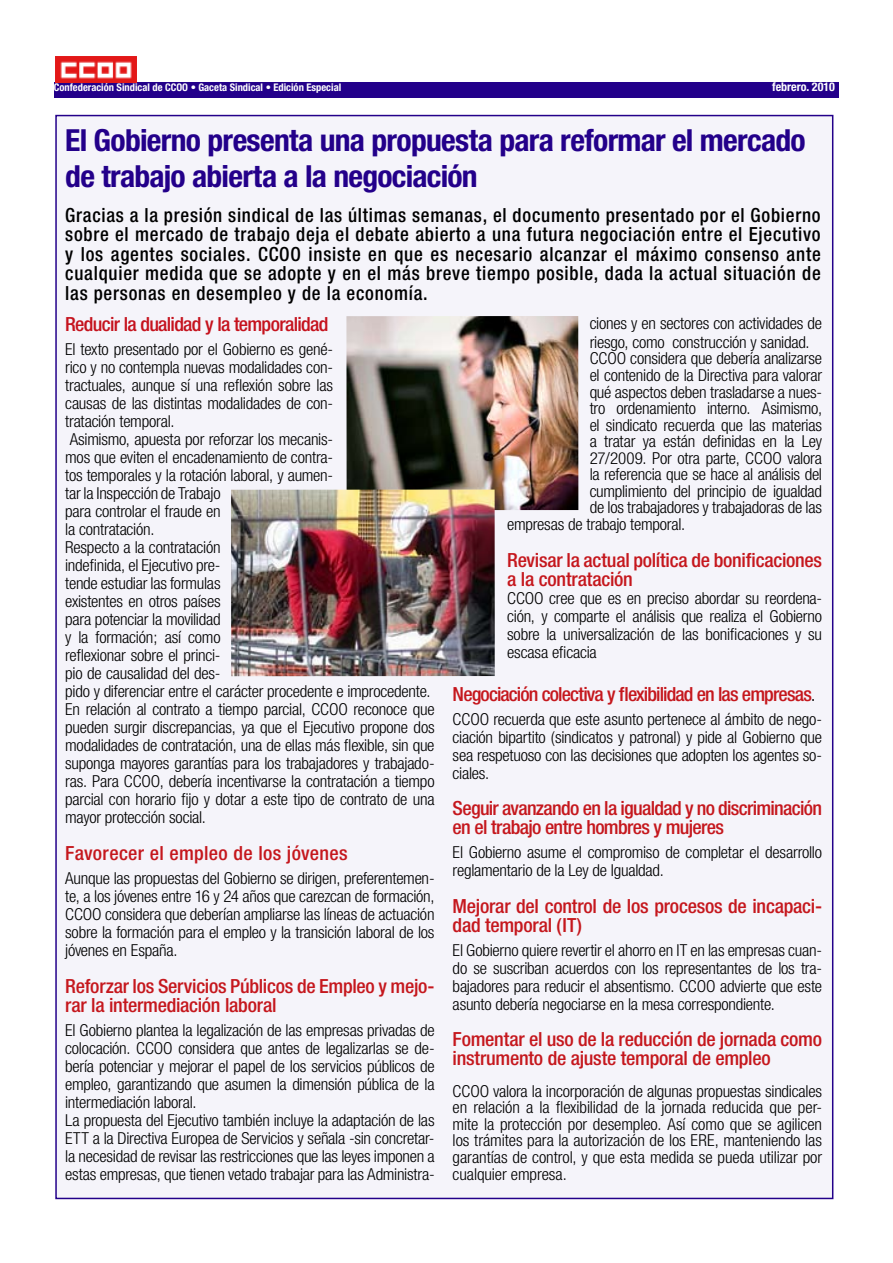
<style>
.page{position:relative;width:893px;height:1263px;background:#fff}
.page>*{position:absolute;margin:0;border:0;box-sizing:border-box;transform-origin:0 0}
.t1{font:700 condensed 30.45px/36px "Helvetica Neue";letter-spacing:-.025em;color:#23008a;scale:1.04 1}
.t2{font:500 condensed 19.5px/19.5px "Helvetica Neue";letter-spacing:.04em;color:#000;text-align:justify}
.t3{font:500 condensed 19.5px/18.8px "Helvetica Neue";letter-spacing:-.015em;color:#c5171d}
.t4{font:500 condensed 19.5px/18.8px "Helvetica Neue";letter-spacing:-.035em;color:#c5171d}
.t5{font:500 condensed 19.5px "Helvetica Neue";letter-spacing:-.045em;color:#c5171d}
.t6{font:500 condensed 19.5px "Helvetica Neue";letter-spacing:-.035em;color:#c5121d}
.t7{font:500 condensed 19.5px "Helvetica Neue";letter-spacing:.015em;color:#c5171d}
.t8{font:300 condensed 16.5px/18px "Helvetica Neue";letter-spacing:-.015em;color:#000;text-align:justify}
.t9{font:700 condensed 12px "Helvetica Neue";color:#fff}
.t10{font:700 condensed 10.5px "Helvetica Neue";color:#fff}
.s1{font-weight:300;color:#000}
</style>
<div class="page">
<div style="left:54px;top:82px;width:785px;height:15px;background:#23008a"></div>
<img style="left:55px;top:57px;width:81px;height:25px">
<div style="left:55px;top:114px;width:779px;height:1086px;background:#f5f4fa"></div>
<img style="left:346px;top:316px;width:232px;height:194px">
<img style="left:231px;top:489px;width:264px;height:187px">
<p class="t10" style="left:54px;top:81px;width:289px">Confederación Sindical de CCOO • Gaceta Sindical • Edición Especial</p>
<p class="t9" style="left:772px;top:80px;width:64px">febrero. 2010</p>
<h1 class="t1" style="left:65px;top:122px;width:713px">El Gobierno presenta una propuesta para reformar el mercado de trabajo abierta a la negociación</h1>
<p class="t2" style="left:65px;top:205px;width:757px">Gracias a la presión sindical de las últimas semanas, el documento presentado por el Gobierno sobre el mercado de trabajo deja el debate abierto a una futura negociación entre el Ejecutivo y los agentes sociales. CCOO insiste en que es necesario alcanzar el máximo consenso ante cualquier medida que se adopte y en el más breve tiempo posible, dada la actual situación de las personas en desempleo y de la economía.</p>
<p class="t6" style="left:65px;top:313px;width:265px">Reducir la dualidad y la temporalidad</p>
<p class="t8" style="left:65px;top:340px;width:371px;text-align:left">El texto presentado por el Gobierno es gené-<br>rico y no contempla nuevas modalidades con-<br>tractuales, aunque sí una reflexión sobre las<br>causas de las distintas modalidades de con-<br>tratación temporal.<br>Asimismo, apuesta por reforzar los mecanis-<br>mos que eviten el encadenamiento de contra-<br>tos temporales y la rotación laboral, y aumen-<br>tar la Inspección de Trabajo<br>para controlar el fraude en<br>la contratación.<br>Respecto a la contratación<br>indefinida, el Ejecutivo pre-<br>tende estudiar las formulas<br>existentes en otros países<br>para potenciar la movilidad<br>y la formación; así como<br>reflexionar sobre el princi-<br>pio de causalidad del des-<br>pido y diferenciar entre el carácter procedente e improcedente.<br>En relación al contrato a tiempo parcial, CCOO reconoce que pueden surgir discrepancias, ya que el Ejecutivo propone dos modalidades de contratación, una de ellas más flexible, sin que suponga mayores garantías para los trabajadores y trabajado&shy;ras. Para CCOO, debería incentivarse la contratación a tiempo parcial con horario fijo y dotar a este tipo de contrato de una mayor protección social.</p>
<p class="t7" style="left:65px;top:842px;width:284px">Favorecer el empleo de los jóvenes</p>
<p class="t8" style="left:65px;top:869px;width:371px">Aunque las propuestas del Gobierno se dirigen, preferentemen&shy;te, a los jóvenes entre 16 y 24 años que carezcan de formación, CCOO considera que deberían ampliarse las líneas de actuación sobre la formación para el empleo y la transición laboral de los jóvenes en España.</p>
<p class="t3" style="left:65px;top:976px;width:371px">Reforzar los Servicios Públicos de Empleo y mejo&shy;rar la intermediación laboral</p>
<p class="t8" style="left:65px;top:1021px;width:371px;text-align:left">El Gobierno plantea la legalización de las empresas privadas de colocación. CCOO considera que antes de legalizarlas se de&shy;bería potenciar y mejorar el papel de los servicios públicos de empleo, garantizando que asumen la dimensión pública de la intermediación laboral.<br>La propuesta del Ejecutivo también incluye la adaptación de las ETT a la Directiva Europea de Servicios y señala -sin concretar&shy;la necesidad de revisar las restricciones que las leyes imponen a estas empresas, que tienen vetado trabajar para las Administra-</p>
<p class="t8" style="left:590px;top:314px;width:234px;line-height:18.8px">ciones y en sectores con actividades de riesgo, como construcción y sanidad.</p>
<p class="t8" style="left:590px;top:349px;width:234px">CCOO considera que debería analizarse</p>
<p class="t8" style="left:590px;top:366px;width:234px">el contenido de la Directiva para valorar</p>
<p class="t8" style="left:590px;top:382px;width:234px">qué aspectos deben trasladarse a nues-</p>
<p class="t8" style="left:590px;top:399px;width:234px">tro ordenamiento interno. Asimismo,</p>
<p class="t8" style="left:590px;top:415px;width:234px">el sindicato recuerda que las materias</p>
<p class="t8" style="left:590px;top:432px;width:234px">a tratar ya están definidas en la Ley</p>
<p class="t8" style="left:590px;top:448px;width:234px">27/2009. Por otra parte, CCOO valora</p>
<p class="t8" style="left:590px;top:465px;width:234px">la referencia que se hace al análisis del</p>
<p class="t8" style="left:590px;top:481px;width:234px">cumplimiento del principio de igualdad</p>
<p class="t8" style="left:590px;top:498px;width:234px">de los trabajadores y trabajadoras de las</p>
<p class="t8" style="left:507px;top:514px;width:180px">empresas de trabajo temporal.</p>
<p class="t3" style="left:507px;top:550px;width:316px">Revisar la actual política de bonificaciones a la contratación</p>
<p class="t8" style="left:507px;top:589px;width:316px">CCOO cree que es en preciso abordar su reordena&shy;ción, y comparte el análisis que realiza el Gobierno sobre la universalización de las bonificaciones y su escasa eficacia</p>
<p class="t5" style="left:453px;top:682px;width:364px">Negociación colectiva y flexibilidad en las empresas<span class="s1">.</span></p>
<p class="t8" style="left:453px;top:709px;width:371px">CCOO recuerda que este asunto pertenece al ámbito de nego&shy;ciación bipartito (sindicatos y patronal) y pide al Gobierno que sea respetuoso con las decisiones que adopten los agentes so&shy;ciales.</p>
<p class="t4" style="left:453px;top:799px;width:371px">Seguir avanzando en la igualdad y no discriminación en el trabajo entre hombres y mujeres</p>
<p class="t8" style="left:453px;top:843px;width:371px">El Gobierno asume el compromiso de completar el desarrollo reglamentario de la Ley de Igualdad.</p>
<p class="t3" style="left:453px;top:896px;width:371px">Mejorar del control de los procesos de incapaci&shy;dad temporal (IT)</p>
<p class="t8" style="left:453px;top:940px;width:371px">El Gobierno quiere revertir el ahorro en IT en las empresas cuan&shy;do se suscriban acuerdos con los representantes de los tra&shy;bajadores para reducir el absentismo. CCOO advierte que este asunto debería negociarse en la mesa correspondiente.</p>
<p class="t3" style="left:453px;top:1030px;width:371px">Fomentar el uso de la reducción de jornada como instrumento de ajuste temporal de empleo</p>
<p class="t8" style="left:453px;top:1082px;width:371px;line-height:16.6px">CCOO valora la incorporación de algunas propuestas sindicales en relación a la flexibilidad de la jornada reducida que per&shy;mite la protección por desempleo. Así como que se agilicen los trámites para la autorización de los ERE, manteniendo las garantías de control, y que esta medida se pueda utilizar por cualquier empresa.</p>
</div>
